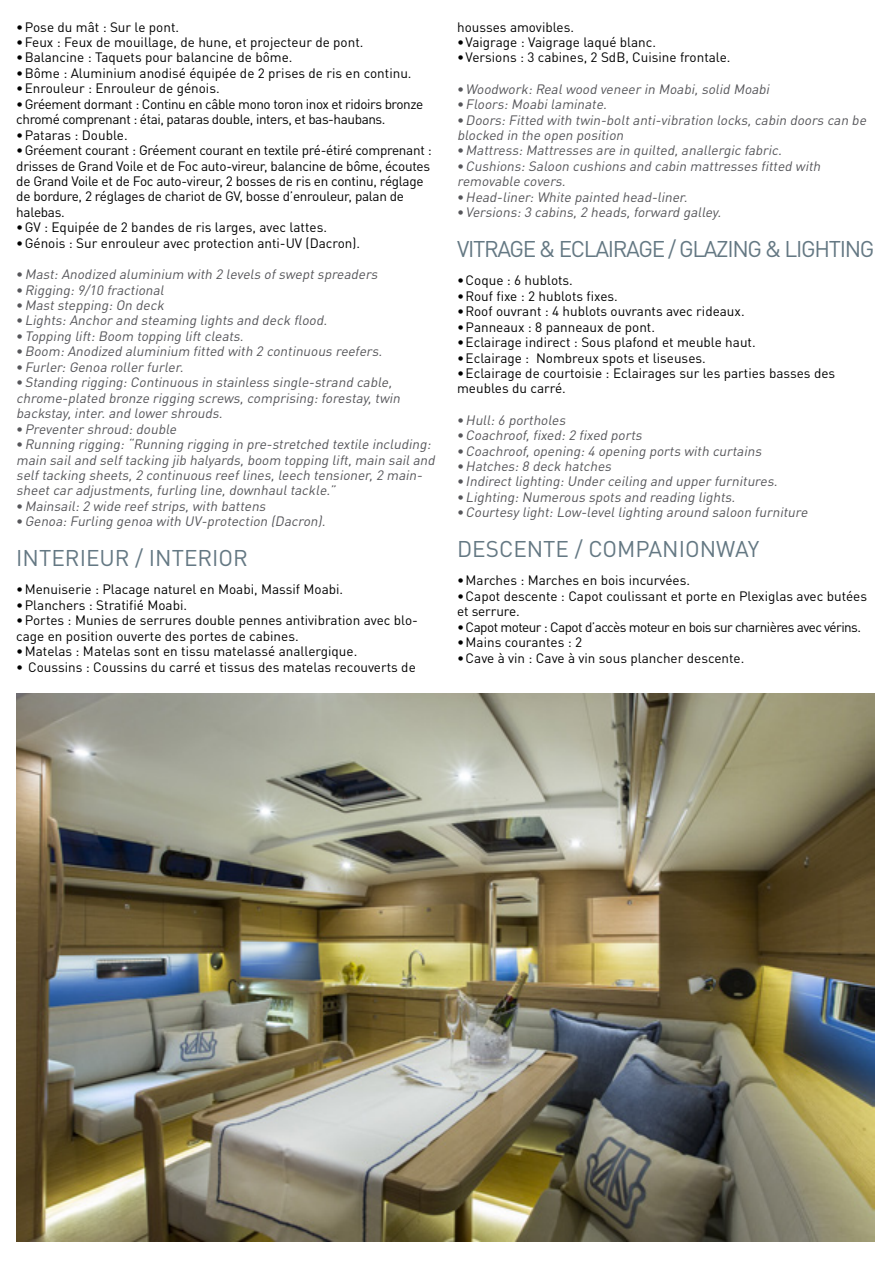
<style>
.page{position:relative;width:893px;height:1263px;background:#fff}
.page>*{position:absolute;margin:0;border:0;box-sizing:border-box;transform-origin:0 0}
.t1{font:22.5px "DINOT";letter-spacing:-.01em;color:#647883}
.t2{font:22.5px "DINOT";letter-spacing:-.06em;color:#647883}
.t3{font:italic 13.5px/15.5px "DINOT";color:#56565a}
.t4{font:13.5px/15.5px "DINOT";color:#000}
.t5{font:13.5px/15.5px "DINOT";letter-spacing:-.02em;color:#000}
.t6{font:13.5px/15.5px "DINOT";letter-spacing:-.03em;color:#000}
.t7{font:13.5px "DINOT";letter-spacing:-.04em;color:#000}
.s1{font-style:normal}
</style>
<div class="page">
<img style="left:16px;top:693px;width:858px;height:548px">
<p class="t4" style="left:16px;top:19px;width:164px">• Pose du mât : Sur le pont.</p>
<p class="t4" style="left:16px;top:34px;width:349px">• Feux : Feux de mouillage, de hune, et projecteur de pont.</p>
<p class="t4" style="left:16px;top:50px;width:278px">• Balancine : Taquets pour balancine de bôme.</p>
<p class="t4" style="left:16px;top:65px;width:397px">• Bôme : Aluminium anodisé équipée de 2 prises de ris en continu.</p>
<p class="t4" style="left:16px;top:81px;width:205px">• Enrouleur : Enrouleur de génois.</p>
<p class="t6" style="left:16px;top:96px;width:409px">• Gréement dormant : Continu en câble mono toron inox et ridoirs bronze chromé comprenant : étai, pataras double, inters, et bas-haubans.</p>
<p class="t4" style="left:16px;top:127px;width:113px">• Pataras : Double.</p>
<p class="t5" style="left:16px;top:142px;width:417px">• Gréement courant : Gréement courant en textile pré-étiré comprenant : drisses de Grand Voile et de Foc auto-vireur, balancine de bôme, écoutes de Grand Voile et de Foc auto-vireur, 2 bosses de ris en continu, réglage de bordure, 2 réglages de chariot de GV, bosse d’enrouleur, palan de halebas.</p>
<p class="t4" style="left:16px;top:220px;width:312px">• GV : Equipée de 2 bandes de ris larges, avec lattes.</p>
<p class="t4" style="left:16px;top:235px;width:345px">• Génois : Sur enrouleur avec protection anti-UV (Dacron).</p>
<p class="t3" style="left:16px;top:266px;width:366px"><span class="s1">•</span> Mast: Anodized aluminium with 2 levels of swept spreaders</p>
<p class="t3" style="left:16px;top:282px;width:152px"><span class="s1">•</span> Rigging: 9/10 fractional</p>
<p class="t3" style="left:16px;top:297px;width:152px"><span class="s1">•</span> Mast stepping: On deck</p>
<p class="t3" style="left:16px;top:313px;width:315px"><span class="s1">•</span> Lights: Anchor and steaming lights and deck flood.</p>
<p class="t3" style="left:16px;top:328px;width:232px"><span class="s1">•</span> Topping lift: Boom topping lift cleats.</p>
<p class="t3" style="left:16px;top:343px;width:370px"><span class="s1">•</span> Boom: Anodized aluminium fitted with 2 continuous reefers.</p>
<p class="t3" style="left:16px;top:359px;width:171px"><span class="s1">•</span> Furler: Genoa roller furler.</p>
<p class="t3" style="left:16px;top:374px;width:388px"><span class="s1">•</span> Standing rigging: Continuous in stainless single-strand cable, chrome-plated bronze rigging screws, comprising: forestay, twin backstay, inter. and lower shrouds.</p>
<p class="t3" style="left:16px;top:421px;width:164px"><span class="s1">•</span> Preventer shroud: double</p>
<p class="t3" style="left:16px;top:436px;width:423px"><span class="s1">•</span> Running rigging: “Running rigging in pre-stretched textile including: main sail and self tacking jib halyards, boom topping lift, main sail and self tacking sheets, 2 continuous reef lines, leech tensioner, 2 main&shy;sheet car adjustments, furling line, downhaul tackle.”</p>
<p class="t3" style="left:16px;top:498px;width:254px"><span class="s1">•</span> Mainsail: 2 wide reef strips, with battens</p>
<p class="t3" style="left:16px;top:513px;width:313px"><span class="s1">•</span> Genoa: Furling genoa with UV-protection (Dacron).</p>
<h1 class="t1" style="left:16px;top:544px;width:233px">INTERIEUR / INTERIOR</h1>
<p class="t4" style="left:16px;top:581px;width:328px">• Menuiserie : Placage naturel en Moabi, Massif Moabi.</p>
<p class="t4" style="left:16px;top:597px;width:172px">• Planchers : Stratifié Moabi.</p>
<p class="t4" style="left:16px;top:612px;width:403px">• Portes : Munies de serrures double pennes antivibration avec blo&shy;cage en position ouverte des portes de cabines.</p>
<p class="t4" style="left:16px;top:643px;width:342px">• Matelas : Matelas sont en tissu matelassé anallergique.</p>
<p class="t4" style="left:16px;top:659px;width:401px">• Coussins : Coussins du carré et tissus des matelas recouverts de</p>
<p class="t4" style="left:457px;top:19px;width:118px">housses amovibles.</p>
<p class="t4" style="left:457px;top:34px;width:201px">• Vaigrage : Vaigrage laqué blanc.</p>
<p class="t4" style="left:457px;top:50px;width:275px">• Versions : 3 cabines, 2 SdB, Cuisine frontale.</p>
<p class="t3" style="left:457px;top:81px;width:317px"><span class="s1">•</span> Woodwork: Real wood veneer in Moabi, solid Moabi</p>
<p class="t3" style="left:457px;top:96px;width:154px"><span class="s1">•</span> Floors: Moabi laminate.</p>
<p class="t3" style="left:457px;top:112px;width:413px"><span class="s1">•</span> Doors: Fitted with twin-bolt anti-vibration locks, cabin doors can be blocked in the open position</p>
<p class="t3" style="left:457px;top:143px;width:329px"><span class="s1">•</span> Mattress: Mattresses are in quilted, anallergic fabric.</p>
<p class="t3" style="left:457px;top:158px;width:368px"><span class="s1">•</span> Cushions: Saloon cushions and cabin mattresses fitted with removable covers.</p>
<p class="t3" style="left:457px;top:189px;width:235px"><span class="s1">•</span> Head-liner: White painted head-liner.</p>
<p class="t3" style="left:457px;top:204px;width:268px"><span class="s1">•</span> Versions: 3 cabins, 2 heads, forward galley.</p>
<h1 class="t2" style="left:457px;top:235px;width:419px">VITRAGE &amp; ECLAIRAGE / GLAZING &amp; LIGHTING</h1>
<p class="t4" style="left:457px;top:272px;width:117px">• Coque : 6 hublots.</p>
<p class="t4" style="left:457px;top:288px;width:162px">• Rouf fixe : 2 hublots fixes.</p>
<p class="t4" style="left:457px;top:303px;width:289px">• Roof ouvrant : 4 hublots ouvrants avec rideaux.</p>
<p class="t4" style="left:457px;top:319px;width:199px">• Panneaux : 8 panneaux de pont.</p>
<p class="t4" style="left:457px;top:334px;width:300px">• Eclairage indirect : Sous plafond et meuble haut.</p>
<p class="t4" style="left:457px;top:350px;width:250px">• Eclairage : Nombreux spots et liseuses.</p>
<p class="t4" style="left:457px;top:365px;width:380px">• Eclairage de courtoisie : Eclairages sur les parties basses des meubles du carré.</p>
<p class="t3" style="left:457px;top:412px;width:113px"><span class="s1">•</span> Hull: 6 portholes</p>
<p class="t3" style="left:457px;top:427px;width:189px"><span class="s1">•</span> Coachroof, fixed: 2 fixed ports</p>
<p class="t3" style="left:457px;top:443px;width:309px"><span class="s1">•</span> Coachroof, opening: 4 opening ports with curtains</p>
<p class="t3" style="left:457px;top:458px;width:159px"><span class="s1">•</span> Hatches: 8 deck hatches</p>
<p class="t3" style="left:457px;top:474px;width:325px"><span class="s1">•</span> Indirect lighting: Under ceiling and upper furnitures.</p>
<p class="t3" style="left:457px;top:489px;width:282px"><span class="s1">•</span> Lighting: Numerous spots and reading lights.</p>
<p class="t3" style="left:457px;top:504px;width:355px"><span class="s1">•</span> Courtesy light: Low-level lighting around saloon furniture</p>
<h1 class="t1" style="left:457px;top:535px;width:304px">DESCENTE / COMPANIONWAY</h1>
<p class="t4" style="left:457px;top:572px;width:234px">• Marches : Marches en bois incurvées.</p>
<p class="t4" style="left:457px;top:588px;width:411px">• Capot descente : Capot coulissant et porte en Plexiglas avec butées et serrure.</p>
<p class="t7" style="left:457px;top:618px;width:405px">• Capot moteur : Capot d’accès moteur en bois sur charnières avec vérins.</p>
<p class="t4" style="left:457px;top:634px;width:127px">• Mains courantes : 2</p>
<p class="t4" style="left:457px;top:650px;width:289px">• Cave à vin : Cave à vin sous plancher descente.</p>
</div>
